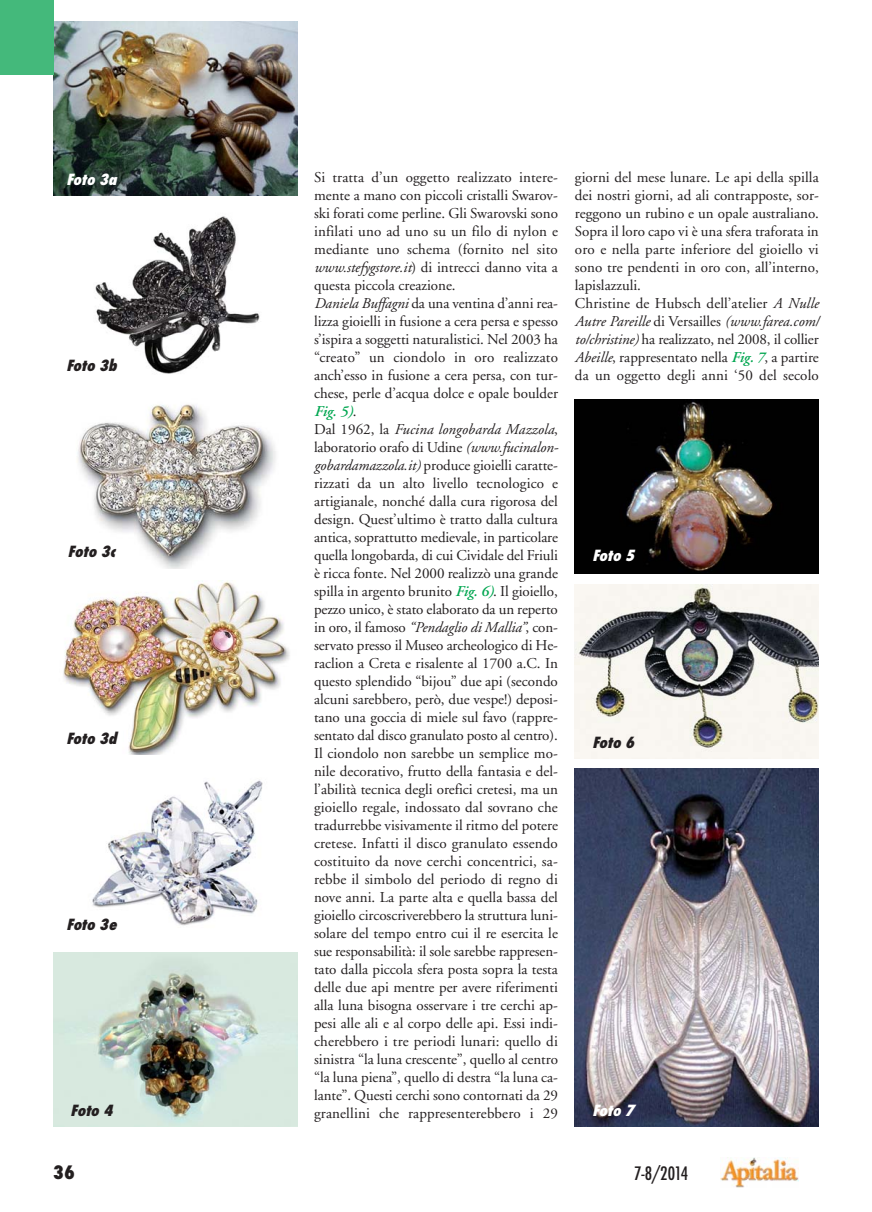
<style>
.page{position:relative;width:872px;height:1212px;background:#fff}
.page>*{position:absolute;margin:0;border:0;box-sizing:border-box;transform-origin:0 0}
.t1{font:500 condensed 18px "Futura";color:#231f20}
.t2{font:800 condensed 18px "Futura";color:#231f20}
.t3{font:15px/18px "Adobe Garamond";color:#231f20}
.t4{font:italic 800 condensed 15px "Futura";color:#231f20}
.t5{font:italic 800 condensed 15px "Futura";color:#fff}
.s1{font-style:italic}
.s2{font-weight:600;font-style:italic;color:#00a650}
</style>
<div class="page">
<img style="left:53px;top:21px;width:244px;height:175px">
<img style="left:575px;top:769px;width:244px;height:358px">
<img style="left:575px;top:584px;width:244px;height:174px">
<img style="left:575px;top:399px;width:244px;height:175px">
<img style="left:95px;top:216px;width:165px;height:158px">
<img style="left:77px;top:404px;width:199px;height:164px">
<img style="left:63px;top:580px;width:227px;height:174px">
<img style="left:92px;top:780px;width:171px;height:146px">
<img style="left:53px;top:952px;width:244px;height:175px">
<img style="left:720px;top:1158px;width:78px;height:29px">
<div style="left:0;top:0;width:53px;height:75px;background:#44b97b"></div>
<p class="t5" style="left:66px;top:171px;width:54px">Foto 3a</p>
<p class="t4" style="left:66px;top:357px;width:54px">Foto 3b</p>
<p class="t4" style="left:68px;top:543px;width:51px">Foto 3c</p>
<p class="t4" style="left:66px;top:729px;width:54px">Foto 3d</p>
<p class="t4" style="left:66px;top:916px;width:54px">Foto 3e</p>
<p class="t4" style="left:71px;top:1102px;width:46px">Foto 4</p>
<p class="t3" style="left:314px;top:170px;width:246px">Si tratta d’un oggetto realizzato intere&shy;mente a mano con piccoli cristalli Swarov&shy;ski forati come perline. Gli Swarovski sono infilati uno ad uno su un filo di nylon e mediante uno schema (fornito nel sito <span class="s1">www.stefygstore.it</span>) di intrecci danno vita a questa piccola creazione.<br><span class="s1">Daniela Buffagni</span> da una ventina d’anni rea&shy;lizza gioielli in fusione a cera persa e spesso s’ispira a soggetti naturalistici. Nel 2003 ha “creato” un ciondolo in oro realizzato anch’esso in fusione a cera persa, con tur&shy;chese, perle d’acqua dolce e opale boulder <span class="s2">Fig. 5)</span>.<br>Dal 1962, la <span class="s1">Fucina longobarda Mazzola</span>, laboratorio orafo di Udine <span class="s1">(www.fucinalon&shy;gobardamazzola.it)</span> produce gioielli caratte&shy;rizzati da un alto livello tecnologico e artigianale, nonché dalla cura rigorosa del design. Quest’ultimo è tratto dalla cultura antica, soprattutto medievale, in particolare quella longobarda, di cui Cividale del Friuli è ricca fonte. Nel 2000 realizzò una grande spilla in argento brunito <span class="s2">Fig. 6)</span>. Il gioiello, pezzo unico, è stato elaborato da un reperto in oro, il famoso <span class="s1">“Pendaglio di Mallia”</span>, con&shy;servato presso il Museo archeologico di He&shy;raclion a Creta e risalente al 1700 a.C. In questo splendido “bijou” due api (secondo alcuni sarebbero, però, due vespe!) deposi&shy;tano una goccia di miele sul favo (rappre&shy;sentato dal disco granulato posto al centro).<br>Il ciondolo non sarebbe un semplice mo&shy;nile decorativo, frutto della fantasia e del&shy;l’abilità tecnica degli orefici cretesi, ma un gioiello regale, indossato dal sovrano che tradurrebbe visivamente il ritmo del potere cretese. Infatti il disco granulato essendo costituito da nove cerchi concentrici, sa&shy;rebbe il simbolo del periodo di regno di nove anni. La parte alta e quella bassa del gioiello circoscriverebbero la struttura luni&shy;solare del tempo entro cui il re esercita le sue responsabilità: il sole sarebbe rappresen&shy;tato dalla piccola sfera posta sopra la testa delle due api mentre per avere riferimenti alla luna bisogna osservare i tre cerchi ap&shy;pesi alle ali e al corpo delle api. Essi indi&shy;cherebbero i tre periodi lunari: quello di sinistra “la luna crescente”, quello al centro “la luna piena”, quello di destra “la luna ca&shy;lante”. Questi cerchi sono contornati da 29 granellini che rappresenterebbero i 29</p>
<p class="t3" style="left:575px;top:170px;width:245px">giorni del mese lunare. Le api della spilla dei nostri giorni, ad ali contrapposte, sor&shy;reggono un rubino e un opale australiano.<br>Sopra il loro capo vi è una sfera traforata in oro e nella parte inferiore del gioiello vi sono tre pendenti in oro con, all’interno, lapislazzuli.<br>Christine de Hubsch dell’atelier <span class="s1">A Nulle Autre Pareille</span> di Versailles <span class="s1">(www.farea.com/ to/christine)</span> ha realizzato, nel 2008, il collier <span class="s1">Abeille</span>, rappresentato nella <span class="s2">Fig. 7</span>, a partire da un oggetto degli anni ‘50 del secolo</p>
<p class="t5" style="left:592px;top:547px;width:46px">Foto 5</p>
<p class="t4" style="left:592px;top:734px;width:46px">Foto 6</p>
<p class="t5" style="left:592px;top:1102px;width:46px">Foto 7</p>
<p class="t2" style="left:53px;top:1162px;width:23px">36</p>
<p class="t1" style="left:634px;top:1163px;width:56px">7-8/2014</p>
</div>
